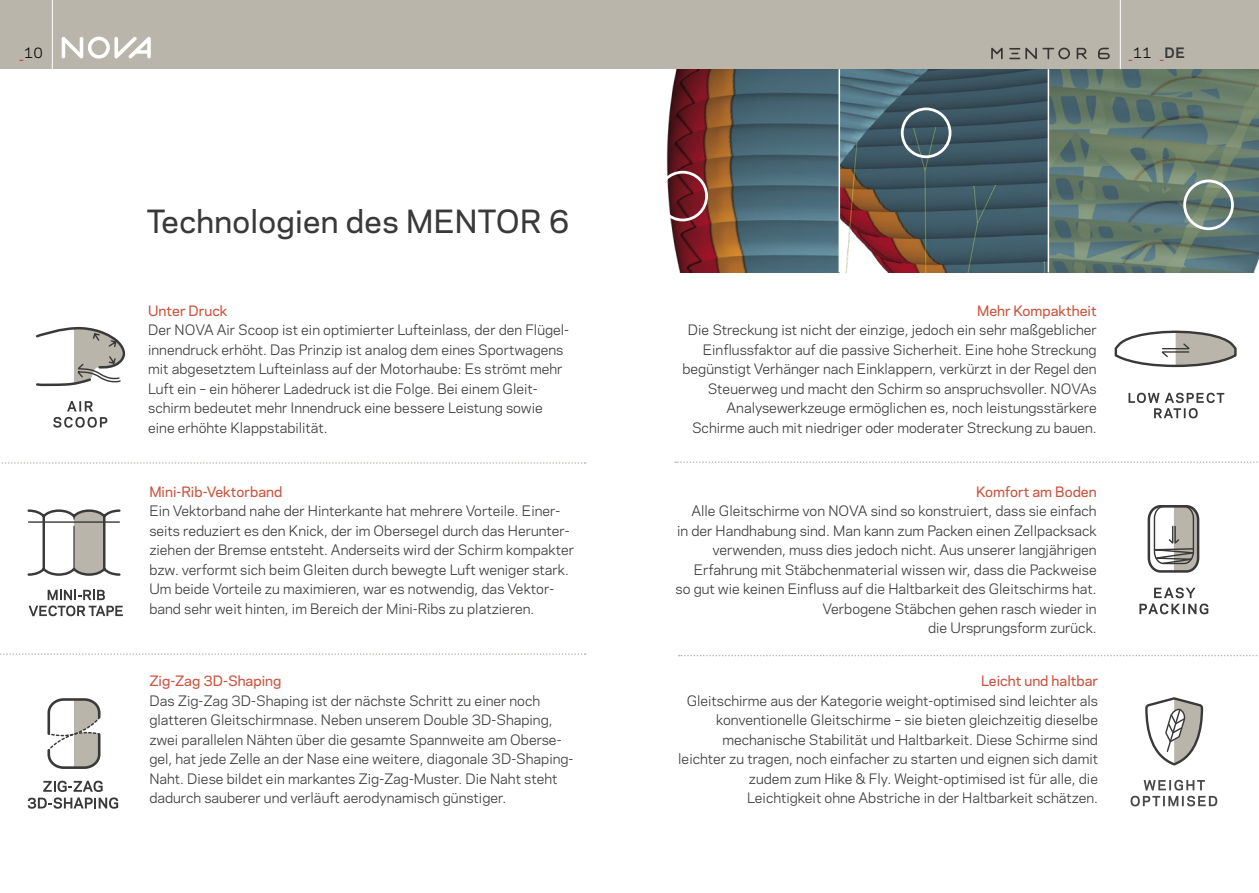
<style>
.page{position:relative;width:1259px;height:893px;background:#fff}
.page>*{position:absolute;margin:0;border:0;box-sizing:border-box;transform-origin:0 0}
.t1{font:500 30px "Galaxie Polaris";letter-spacing:.01em;color:#393939}
.t2{font:13.5px/19.5px "Galaxie Polaris";color:#393939;text-align:right}
.t3{font:500 13.5px "Galaxie Polaris";color:#c9553f}
.t4{font:13.5px "Galaxie Polaris";color:#c1212c}
.t5{font:13.5px "Galaxie Polaris";color:#000}
.s1{color:#c1212c}
.s2{color:#000}
.s3{font-weight:700;color:#393939}
</style>
<div class="page">
<div style="left:0;top:0;width:1259px;height:69px;background:#bab5ab"></div>
<hr style="left:1120px;top:0;width:1px;height:69px;background:#fff">
<hr style="left:52px;top:0;width:1px;height:69px;background:#fff">
<svg style="left:62px;top:37px;width:89px;height:22px"></svg>
<svg style="left:991px;top:48px;width:95px;height:11px"></svg>
<svg style="left:1098px;top:48px;width:11px;height:11px"></svg>
<svg style="left:679px;top:655px;width:580px;height:1px"></svg>
<svg style="left:1px;top:462px;width:584px;height:2px"></svg>
<svg style="left:0;top:653px;width:585px;height:2px"></svg>
<img style="left:666px;top:69px;width:593px;height:203px">
<svg style="left:29px;top:590px;width:94px;height:26px"></svg>
<svg style="left:27px;top:509px;width:94px;height:67px"></svg>
<svg style="left:36px;top:326px;width:90px;height:60px"></svg>
<svg style="left:53px;top:417px;width:54px;height:11px"></svg>
<svg style="left:67px;top:401px;width:26px;height:10px"></svg>
<svg style="left:28px;top:781px;width:90px;height:28px"></svg>
<svg style="left:47px;top:698px;width:54px;height:71px"></svg>
<svg style="left:1145px;top:697px;width:59px;height:69px"></svg>
<svg style="left:1130px;top:796px;width:87px;height:10px"></svg>
<svg style="left:1143px;top:780px;width:62px;height:10px"></svg>
<svg style="left:675px;top:461px;width:583px;height:2px"></svg>
<svg style="left:1147px;top:505px;width:53px;height:68px"></svg>
<svg style="left:1139px;top:587px;width:69px;height:27px"></svg>
<svg style="left:1128px;top:393px;width:96px;height:25px"></svg>
<svg style="left:1114px;top:330px;width:123px;height:38px"></svg>
<div style="left:1183px;top:180px;width:50px;height:50px;border:3px solid #fff;border-radius:50%"></div>
<div style="left:901px;top:108px;width:50px;height:50px;border:3px solid #fff;border-radius:50%"></div>
<div style="left:657px;top:171px;width:51px;height:50px;border:3px solid #fff;border-radius:50%"></div>
<hr style="left:838px;top:69px;width:2px;height:203px;background:#fff">
<hr style="left:1047px;top:69px;width:2px;height:203px;background:#fff">
<p class="t5" style="left:19px;top:43px;width:25px"><span class="s1">_</span>10</p>
<p class="t4" style="left:1128px;top:43px;width:58px">_<span class="s2">11</span> _<span class="s3">DE</span></p>
<h1 class="t1" style="left:147px;top:199px;width:424px">Technologien des MENTOR 6</h1>
<p class="t3" style="left:148px;top:300px;width:81px">Unter Druck</p>
<p class="t2" style="left:148px;top:319px;width:421px;text-align:left">Der NOVA Air Scoop ist ein optimierter Lufteinlass, der den Flügel&shy;innendruck erhöht. Das Prinzip ist analog dem eines Sportwagens mit abgesetztem Lufteinlass auf der Motorhaube: Es strömt mehr Luft ein – ein höherer Ladedruck ist die Folge. Bei einem Gleit&shy;schirm bedeutet mehr Innendruck eine bessere Leistung sowie eine erhöhte Klappstabilität.</p>
<p class="t3" style="left:149px;top:481px;width:135px">Mini-Rib-Vektorband</p>
<p class="t2" style="left:149px;top:501px;width:426px;text-align:left">Ein Vektorband nahe der Hinterkante hat mehrere Vorteile. Einer&shy;seits reduziert es den Knick, der im Obersegel durch das Herunter&shy;ziehen der Bremse entsteht. Anderseits wird der Schirm kompakter bzw. verformt sich beim Gleiten durch bewegte Luft weniger stark.<br>Um beide Vorteile zu maximieren, war es notwendig, das Vektor&shy;band sehr weit hinten, im Bereich der Mini-Ribs zu platzieren.</p>
<p class="t3" style="left:149px;top:671px;width:133px">Zig-Zag 3D-Shaping</p>
<p class="t2" style="left:149px;top:690px;width:425px;text-align:left">Das Zig-Zag 3D-Shaping ist der nächste Schritt zu einer noch glatteren Gleitschirmnase. Neben unserem Double 3D-Shaping, zwei parallelen Nähten über die gesamte Spannweite am Oberse&shy;gel, hat jede Zelle an der Nase eine weitere, diagonale 3D-Shaping-Naht. Diese bildet ein markantes Zig-Zag-Muster. Die Naht steht dadurch sauberer und verläuft aerodynamisch günstiger.</p>
<p class="t3" style="left:977px;top:300px;width:121px">Mehr Kompaktheit</p>
<p class="t2" style="left:682px;top:319px;width:416px">Die Streckung ist nicht der einzige, jedoch ein sehr maßgeblicher Einflussfaktor auf die passive Sicherheit. Eine hohe Streckung begünstigt Verhänger nach Einklappern, verkürzt in der Regel den Steuerweg und macht den Schirm so anspruchsvoller. NOVAs Analysewerkzeuge ermöglichen es, noch leistungsstärkere Schirme auch mit niedriger oder moderater Streckung zu bauen.</p>
<p class="t3" style="left:976px;top:481px;width:122px">Komfort am Boden</p>
<p class="t2" style="left:675px;top:501px;width:423px">Alle Gleitschirme von NOVA sind so konstruiert, dass sie einfach<br>in der Handhabung sind. Man kann zum Packen einen Zellpacksack verwenden, muss dies jedoch nicht. Aus unserer langjährigen Erfahrung mit Stäbchenmaterial wissen wir, dass die Packweise so gut wie keinen Einfluss auf die Haltbarkeit des Gleitschirms hat.<br>Verbogene Stäbchen gehen rasch wieder in<br>die Ursprungsform zurück.</p>
<p class="t3" style="left:981px;top:671px;width:119px">Leicht und haltbar</p>
<p class="t2" style="left:678px;top:690px;width:421px">Gleitschirme aus der Kategorie weight-optimised sind leichter als konventionelle Gleitschirme – sie bieten gleichzeitig dieselbe mechanische Stabilität und Haltbarkeit. Diese Schirme sind leichter zu tragen, noch einfacher zu starten und eignen sich damit zudem zum Hike &amp; Fly. Weight-optimised ist für alle, die Leichtigkeit ohne Abstriche in der Haltbarkeit schätzen.</p>
</div>
